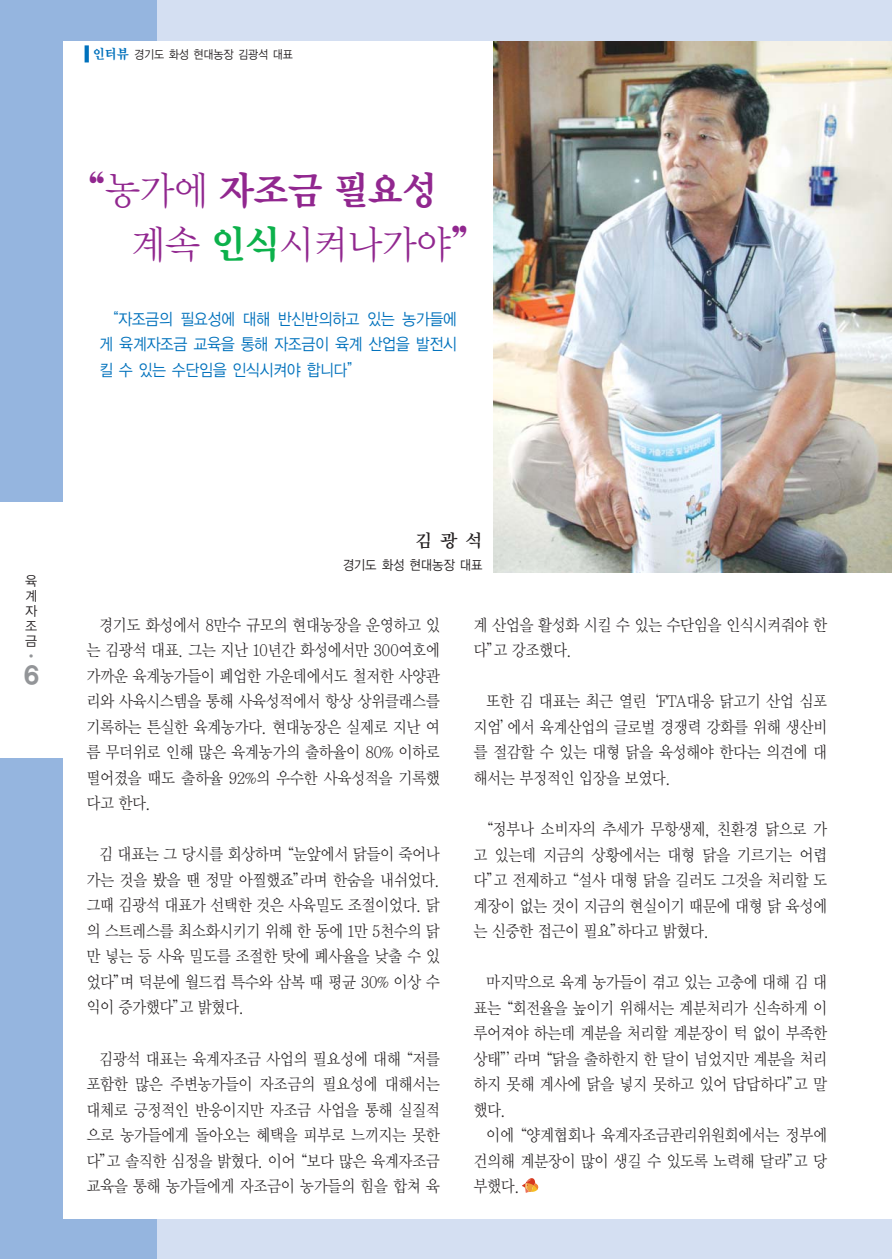
<style>
.page{position:relative;width:892px;height:1259px;background:#fff}
.page>*{position:absolute;margin:0;border:0;box-sizing:border-box;transform-origin:0 0}
.t1{font:39px "Y Mj O15 KS Cms UHC H";letter-spacing:-.075em;color:#91278f;scale:.95 1}
.t2{font:39px "Y Mj O12 KS Cms UHC H";letter-spacing:-.075em;color:#91278f;scale:.95 1}
.t3{font:24px "YGO16 KS Cms UHC H";color:#939598}
.t4{font:18px "Y Mj O14 KS Cms UHC H";color:#231f20}
.t5{font:16.5px/25.5px "Y Mj O12 KS Cms UHC H";letter-spacing:-.08em;color:#231f20;text-align:justify;scale:.9 1}
.t6{font:16.5px/25.5px "YGO12 KS Cms UHC H";letter-spacing:-.085em;color:#0071bc;text-align:justify;scale:.9 1}
.t7{font:13.5px "YGO12 KS Cms UHC H";letter-spacing:-.07em;color:#231f20;scale:.9 1}
.t8{font:13.5px/15px "YGO12 KS Cms UHC H";letter-spacing:-.07em;color:#231f20;text-align:justify;scale:.95 1}
.t9{font:13.5px "YGO12 KS Cms UHC H";color:#939598}
.t10{font:12px "YGO12 KS Cms UHC H";letter-spacing:-.07em;color:#231f20;scale:.9 1}
.s1{font-family:"Y Mj O15 KS Cms UHC H";font-size:13.5px;color:#0071bc}
.s2{font-family:"Y Mj O16 KS Cms UHC H"}
.s3{font-family:"Y Mj O12 KS Cms UHC H"}
.s4{font-family:"Y Mj O15 KS Cms UHC H";color:#0cb14b}
</style>
<div class="page">
<div style="left:0;top:0;width:891px;height:1259px;background:#d4dff2"></div>
<div style="left:0;top:0;width:157px;height:1259px;background:#95b5df"></div>
<div style="left:0;top:503px;width:891px;height:255px;background:#fff"></div>
<div style="left:63px;top:41px;width:828px;height:1178px;background:#fff"></div>
<img style="left:493px;top:41px;width:398px;height:532px">
<svg style="left:85px;top:45px;width:4px;height:17px"></svg>
<svg style="left:522px;top:1178px;width:16px;height:15px"></svg>
<p class="t10" style="left:92px;top:49px;width:225px"><span class="s1">인터뷰</span> 경기도 화성 현대농장 김광석 대표</p>
<h1 class="t1" style="left:67px;top:172px;width:392px"><span class="s2">“</span><span class="s3">농가에</span> 자조금 필요성</h1>
<h1 class="t2" style="left:130px;top:226px;width:379px">계속 <span class="s4">인식</span>시켜나가야<span class="s2">”</span></h1>
<p class="t6" style="left:99px;top:307px;width:400px;text-indent:5px">“자조금의 필요성에 대해 반신반의하고 있는 농가들에 게 육계자조금 교육을 통해 자조금이 육계 산업을 발전시 킬 수 있는 수단임을 인식시켜야 합니다”</p>
<p class="t8" style="left:25px;top:574px;width:15px">육 계 자 조 금</p>
<p class="t9" style="left:25px;top:650px;width:15px">•</p>
<h2 class="t3" style="left:23px;top:664px;width:19px">6</h2>
<p class="t4" style="left:415px;top:533px;width:70px">김광석</p>
<p class="t7" style="left:342px;top:558px;width:158px">경기도 화성 현대농장 대표</p>
<p class="t5" style="left:86px;top:613px;width:395px;text-indent:13px">경기도 화성에서 8만수 규모의 현대농장을 운영하고 있 는 김광석 대표. 그는 지난 10년간 화성에서만 300여호에 가까운 육계농가들이 폐업한 가운데에서도 철저한 사양관 리와 사육시스템을 통해 사육성적에서 항상 상위클래스를 기록하는 튼실한 육계농가다. 현대농장은 실제로 지난 여 름 무더위로 인해 많은 육계농가의 출하율이 80% 이하로 떨어졌을 때도 출하율 92%의 우수한 사육성적을 기록했 다고 한다.</p>
<p class="t5" style="left:86px;top:843px;width:395px;text-indent:13px">김 대표는 그 당시를 회상하며“눈앞에서 닭들이 죽어나 가는 것을 봤을 땐 정말 아찔했죠”라며 한숨을 내쉬었다. 그때 김광석 대표가 선택한 것은 사육밀도 조절이었다. 닭 의 스트레스를 최소화시키기 위해 한 동에 1만 5천수의 닭 만 넣는 등 사육 밀도를 조절한 탓에 폐사율을 낮출 수 있 었다”며 덕분에 월드컵 특수와 삼복 때 평균 30% 이상 수 익이 증가했다”고 밝혔다.</p>
<p class="t5" style="left:86px;top:1047px;width:395px;text-indent:13px">김광석 대표는 육계자조금 사업의 필요성에 대해“저를 포함한 많은 주변농가들이 자조금의 필요성에 대해서는 대체로 긍정적인 반응이지만 자조금 사업을 통해 실질적 으로 농가들에게 돌아오는 혜택을 피부로 느끼지는 못한 다”고 솔직한 심정을 밝혔다. 이어“보다 많은 육계자조금 교육을 통해 농가들에게 자조금이 농가들의 힘을 합쳐 육</p>
<p class="t5" style="left:473px;top:613px;width:395px">계 산업을 활성화 시킬 수 있는 수단임을 인식시켜줘야 한 다”고 강조했다.</p>
<p class="t5" style="left:473px;top:690px;width:395px;text-indent:13px">또한 김 대표는 최근 열린‘FTA대응 닭고기 산업 심포 지엄’에서 육계산업의 글로벌 경쟁력 강화를 위해 생산비 를 절감할 수 있는 대형 닭을 육성해야 한다는 의견에 대 해서는 부정적인 입장을 보였다.</p>
<p class="t5" style="left:473px;top:817px;width:395px;text-indent:5px">“정부나 소비자의 추세가 무항생제, 친환경 닭으로 가 고 있는데 지금의 상황에서는 대형 닭을 기르기는 어렵 다”고 전제하고“설사 대형 닭을 길러도 그것을 처리할 도 계장이 없는 것이 지금의 현실이기 때문에 대형 닭 육성에 는 신중한 접근이 필요”하다고 밝혔다.</p>
<p class="t5" style="left:473px;top:970px;width:395px;text-indent:13px">마지막으로 육계 농가들이 겪고 있는 고충에 대해 김 대 표는“회전율을 높이기 위해서는 계분처리가 신속하게 이 루어져야 하는데 계분을 처리할 계분장이 턱 없이 부족한 상태”’라며“닭을 출하한지 한 달이 넘었지만 계분을 처리 하지 못해 계사에 닭을 넣지 못하고 있어 답답하다”고 말 했다.</p>
<p class="t5" style="left:473px;top:1123px;width:395px;text-indent:13px">이에“양계협회나 육계자조금관리위원회에서는 정부에 건의해 계분장이 많이 생길 수 있도록 노력해 달라”고 당 부했다.</p>
</div>
